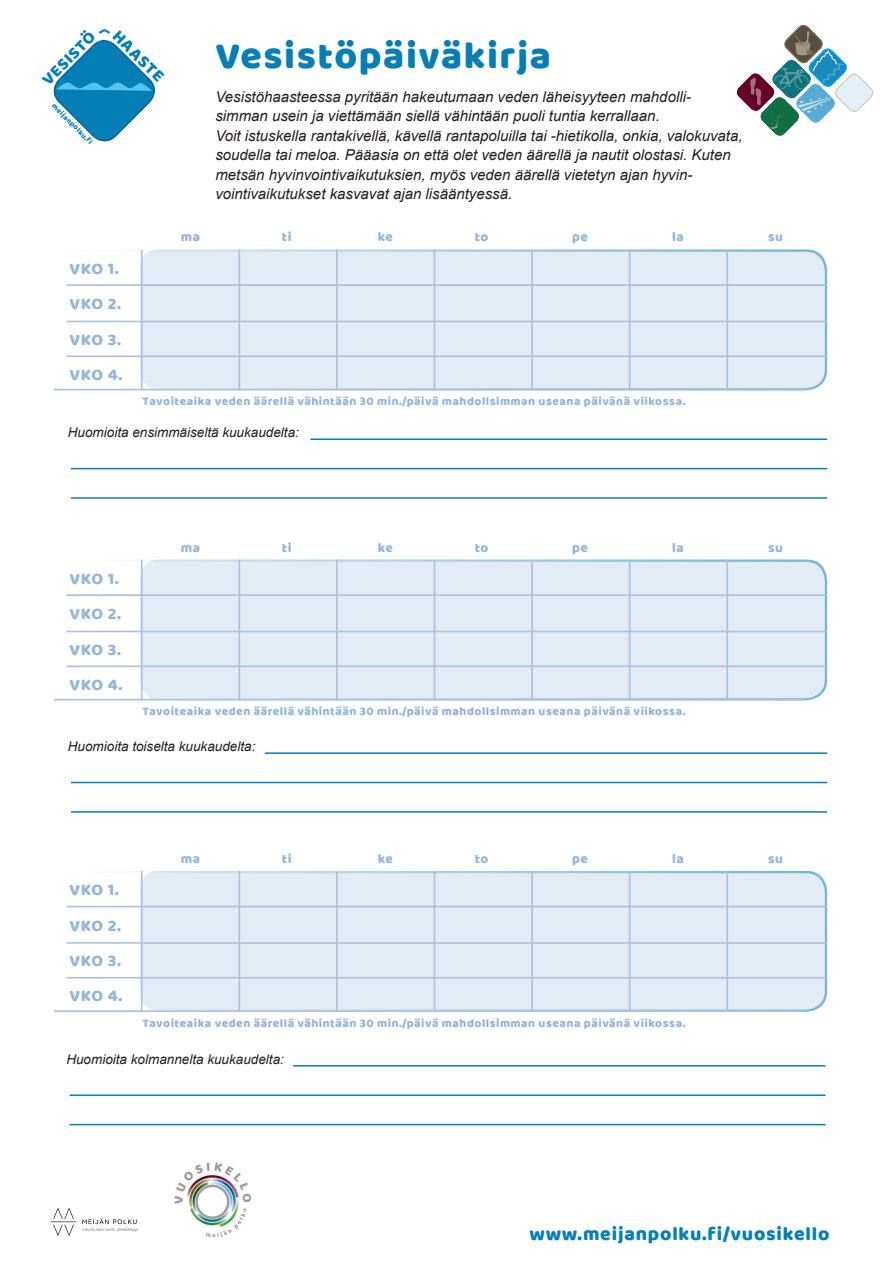
<style>
.page{position:relative;width:893px;height:1263px;background:#fff}
.page>*{position:absolute;margin:0;border:0;box-sizing:border-box;transform-origin:0 0}
.t1{font:39px "Baloo";letter-spacing:.04em;color:#057eb6}
.t2{font:19.5px "Baloo";letter-spacing:.04em;color:#057eb6}
.t3{font:17.25px "Baloo";color:#057eb6}
.t4{font:16.8px "Baloo";color:#057eb6}
.t5{font:16.65px/35.4px "Baloo";letter-spacing:.03em;color:#95b6d8}
.t6{font:italic 15px/19.5px "Arial";color:#231f20}
.t7{font:italic 13.5px "Arial";color:#231f20}
.t8{font:13.5px "Baloo";letter-spacing:.04em;color:#95b6d8}
.t9{font:12px "Baloo";letter-spacing:.04em;color:#95b6d8}
.t10{font:7.5px "Baloo";color:#057eb6}
</style>
<div class="page">
<svg style="left:53px;top:29px;width:102px;height:113px"></svg>
<svg style="left:737px;top:24px;width:137px;height:112px"></svg>
<div style="left:140px;top:249px;width:687px;height:140px;background:#e3ebf4;border-radius:18px"></div>
<div style="left:66px;top:249px;width:761px;height:141px;border:2px solid #057eb6;border-radius:20px"></div>
<hr style="left:67px;top:284px;width:760px;height:2px;background:#a9c2df">
<hr style="left:67px;top:321px;width:760px;height:1px;background:#a9c2df">
<hr style="left:67px;top:355px;width:760px;height:2px;background:#a9c2df">
<hr style="left:54px;top:389px;width:751px;height:1px;background:#a9c2df">
<hr style="left:726px;top:249px;width:2px;height:141px;background:#a9c2df">
<hr style="left:629px;top:249px;width:1px;height:141px;background:#a9c2df">
<hr style="left:531px;top:249px;width:2px;height:141px;background:#a9c2df">
<hr style="left:434px;top:249px;width:1px;height:141px;background:#a9c2df">
<hr style="left:336px;top:249px;width:2px;height:141px;background:#a9c2df">
<hr style="left:238px;top:249px;width:2px;height:141px;background:#a9c2df">
<hr style="left:141px;top:249px;width:2px;height:141px;background:#a9c2df">
<hr style="left:310px;top:438px;width:517px;height:2px;background:#057eb6">
<hr style="left:71px;top:468px;width:756px;height:1px;background:#057eb6">
<svg style="left:82px;top:1218px;width:56px;height:13px"></svg>
<svg style="left:51px;top:1208px;width:25px;height:27px"></svg>
<img style="left:174px;top:1162px;width:78px;height:76px">
<hr style="left:71px;top:497px;width:756px;height:2px;background:#057eb6">
<hr style="left:265px;top:752px;width:562px;height:2px;background:#057eb6">
<hr style="left:71px;top:782px;width:756px;height:1px;background:#057eb6">
<hr style="left:71px;top:811px;width:756px;height:2px;background:#057eb6">
<hr style="left:293px;top:1065px;width:533px;height:1px;background:#057eb6">
<hr style="left:70px;top:1094px;width:756px;height:2px;background:#057eb6">
<hr style="left:70px;top:1124px;width:756px;height:1px;background:#057eb6">
<div style="left:140px;top:559px;width:687px;height:140px;background:#e3ebf4;border-radius:18px"></div>
<div style="left:66px;top:559px;width:761px;height:141px;border:2px solid #057eb6;border-radius:20px"></div>
<hr style="left:67px;top:594px;width:760px;height:2px;background:#a9c2df">
<hr style="left:67px;top:631px;width:760px;height:1px;background:#a9c2df">
<hr style="left:67px;top:665px;width:760px;height:2px;background:#a9c2df">
<hr style="left:54px;top:699px;width:751px;height:1px;background:#a9c2df">
<hr style="left:726px;top:559px;width:2px;height:141px;background:#a9c2df">
<hr style="left:629px;top:559px;width:1px;height:141px;background:#a9c2df">
<hr style="left:531px;top:559px;width:2px;height:141px;background:#a9c2df">
<hr style="left:434px;top:559px;width:1px;height:141px;background:#a9c2df">
<hr style="left:336px;top:559px;width:2px;height:141px;background:#a9c2df">
<hr style="left:238px;top:559px;width:2px;height:141px;background:#a9c2df">
<hr style="left:141px;top:559px;width:2px;height:141px;background:#a9c2df">
<div style="left:140px;top:871px;width:687px;height:139px;background:#e3ebf4;border-radius:18px"></div>
<div style="left:66px;top:871px;width:761px;height:141px;border:2px solid #057eb6;border-radius:20px"></div>
<hr style="left:67px;top:906px;width:760px;height:1px;background:#a9c2df">
<hr style="left:67px;top:942px;width:760px;height:2px;background:#a9c2df">
<hr style="left:67px;top:977px;width:760px;height:1px;background:#a9c2df">
<hr style="left:54px;top:1010px;width:751px;height:2px;background:#a9c2df">
<hr style="left:726px;top:871px;width:2px;height:141px;background:#a9c2df">
<hr style="left:629px;top:871px;width:1px;height:141px;background:#a9c2df">
<hr style="left:531px;top:871px;width:2px;height:141px;background:#a9c2df">
<hr style="left:434px;top:871px;width:1px;height:141px;background:#a9c2df">
<hr style="left:336px;top:871px;width:2px;height:141px;background:#a9c2df">
<hr style="left:238px;top:871px;width:2px;height:141px;background:#a9c2df">
<hr style="left:141px;top:871px;width:2px;height:141px;background:#a9c2df">
<p class="t4" style="left:37px;top:75px;width:70px;rotate:-45deg">VESISTÖ</p>
<p class="t10" style="left:56px;top:101px;width:55px;rotate:45deg">meijanpolku.fi</p>
<p class="t3" style="left:123px;top:25px;width:67px;rotate:45deg">HAASTE</p>
<p class="t5" style="left:70px;top:250px;width:53px">VKO 1.<br>VKO 2.<br>VKO 3.</p>
<p class="t5" style="left:70px;top:356px;width:54px">VKO 4.</p>
<h1 class="t1" style="left:215px;top:32px;width:337px">Vesistöpäiväkirja</h1>
<p class="t6" style="left:215px;top:87px;width:529px">Vesistöhaasteessa pyritään hakeutumaan veden läheisyyteen mahdolli&shy;simman usein ja viettämään siellä vähintään puoli tuntia kerrallaan.<br>Voit istuskella rantakivellä, kävellä rantapoluilla tai -hietikolla, onkia, valokuvata, soudella tai meloa. Pääasia on että olet veden äärellä ja nautit olostasi. Kuten metsän hyvinvointivaikutuksien, myös veden äärellä vietetyn ajan hyvin&shy;vointivaikutukset kasvavat ajan lisääntyessä.</p>
<p class="t8" style="left:181px;top:229px;width:21px">ma</p>
<p class="t8" style="left:282px;top:229px;width:11px">ti</p>
<p class="t8" style="left:378px;top:229px;width:17px">ke</p>
<p class="t8" style="left:475px;top:229px;width:15px">to</p>
<p class="t8" style="left:572px;top:229px;width:17px">pe</p>
<p class="t8" style="left:672px;top:229px;width:13px">la</p>
<p class="t8" style="left:768px;top:229px;width:17px">su</p>
<p class="t9" style="left:143px;top:394px;width:544px">Tavoiteaika veden äärellä vähintään 30 min./päivä mahdollsimman useana päivänä viikossa.</p>
<p class="t7" style="left:68px;top:424px;width:233px">Huomioita ensimmäiseltä kuukaudelta:</p>
<p class="t5" style="left:70px;top:560px;width:54px">VKO 1.<br>VKO 2.<br>VKO 3.<br>VKO 4.</p>
<p class="t8" style="left:181px;top:539px;width:21px">ma</p>
<p class="t8" style="left:282px;top:539px;width:11px">ti</p>
<p class="t8" style="left:378px;top:539px;width:17px">ke</p>
<p class="t8" style="left:475px;top:539px;width:15px">to</p>
<p class="t8" style="left:572px;top:539px;width:17px">pe</p>
<p class="t8" style="left:672px;top:539px;width:13px">la</p>
<p class="t8" style="left:768px;top:539px;width:17px">su</p>
<p class="t9" style="left:143px;top:704px;width:544px">Tavoiteaika veden äärellä vähintään 30 min./päivä mahdollsimman useana päivänä viikossa.</p>
<p class="t7" style="left:68px;top:738px;width:189px">Huomioita toiselta kuukaudelta:</p>
<p class="t5" style="left:70px;top:872px;width:54px">VKO 1.<br>VKO 2.<br>VKO 3.<br>VKO 4.</p>
<p class="t8" style="left:181px;top:850px;width:21px">ma</p>
<p class="t8" style="left:282px;top:850px;width:11px">ti</p>
<p class="t8" style="left:378px;top:850px;width:17px">ke</p>
<p class="t8" style="left:475px;top:850px;width:15px">to</p>
<p class="t8" style="left:572px;top:850px;width:17px">pe</p>
<p class="t8" style="left:672px;top:850px;width:13px">la</p>
<p class="t8" style="left:768px;top:850px;width:17px">su</p>
<p class="t9" style="left:143px;top:1015px;width:544px">Tavoiteaika veden äärellä vähintään 30 min./päivä mahdollsimman useana päivänä viikossa.</p>
<p class="t7" style="left:66px;top:1050px;width:219px">Huomioita kolmannelta kuukaudelta:</p>
<h2 class="t2" style="left:530px;top:1222px;width:301px">www.meijanpolku.fi/vuosikello</h2>
</div>
